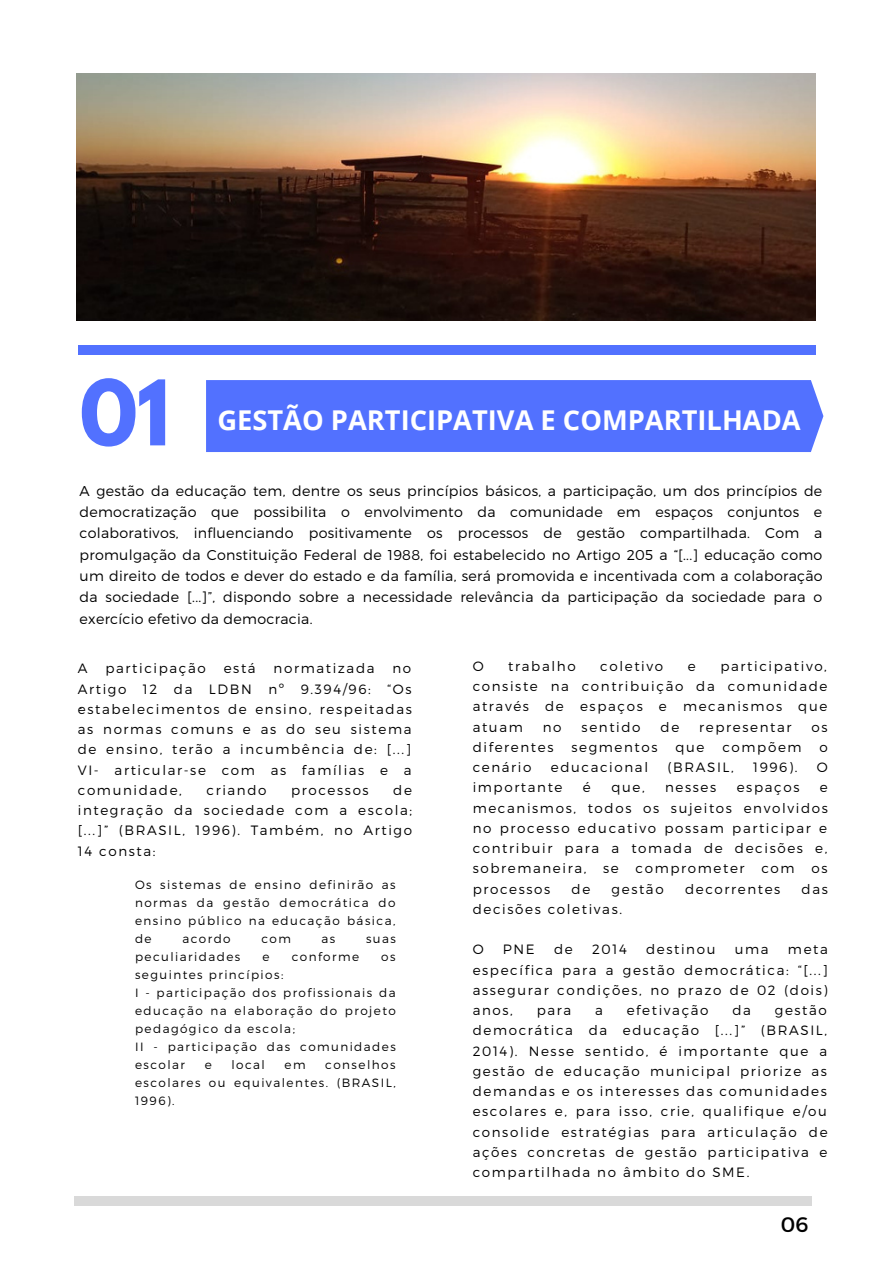
<style>
.page{position:relative;width:893px;height:1264px;background:#fff}
.page>*{position:absolute;margin:0;border:0;box-sizing:border-box;transform-origin:0 0}
.t1{font:700 79.95px "League Spartan";color:#5271ff}
.t2{font:700 27.3px "Open Sans";color:#fff}
.t3{font:21px "Montserrat";color:#000}
.t4{font:300 14.25px/21.3px "Montserrat";letter-spacing:.02em;color:#000;text-align:justify}
.t5{font:300 13.5px/20.2px "Montserrat";letter-spacing:.12em;color:#000;text-align:justify}
.t6{font:300 12px/18px "Montserrat";letter-spacing:.12em;color:#000;text-align:justify}
</style>
<div class="page">
<div style="left:75px;top:1196px;width:737px;height:9px;background:#d9d9d9"></div>
<div style="left:78px;top:345px;width:737px;height:9px;background:#5271ff"></div>
<img style="left:77px;top:74px;width:738px;height:246px">
<div style="left:206px;top:380px;width:617px;height:72px;background:#5271ff"></div>
<h1 class="t1" style="left:80px;top:373px;width:92px">01</h1>
<h2 class="t2" style="left:217px;top:401px;width:585px">GESTÃO PARTICIPATIVA E COMPARTILHADA</h2>
<p class="t4" style="left:80px;top:479px;width:744px">A gestão da educação tem, dentre os seus princípios básicos, a participação, um dos princípios de democratização que possibilita o envolvimento da comunidade em espaços conjuntos e colaborativos, influenciando positivamente os processos de gestão compartilhada. Com a promulgação da Constituição Federal de 1988, foi estabelecido no Artigo 205 a “[...] educação como um direito de todos e dever do estado e da família, será promovida e incentivada com a colaboração da sociedade [...]”, dispondo sobre a necessidade relevância da participação da sociedade para o exercício efetivo da democracia.</p>
<p class="t5" style="left:78px;top:657px;width:11px">A</p>
<p class="t5" style="left:105px;top:657px;width:102px">participação</p>
<p class="t5" style="left:224px;top:657px;width:33px">está</p>
<p class="t5" style="left:273px;top:657px;width:102px">normatizada</p>
<p class="t5" style="left:78px;top:657px;width:335px;text-indent:314px">no Artigo 12 da LDBN nº 9.394/96: “Os estabelecimentos de ensino, respeitadas as normas comuns e as do seu sistema de ensino, terão a incumbência de: [...] VI- articular-se com as famílias e a comunidade,</p>
<p class="t4" style="left:80px;top:692px;width:4px">.</p>
<p class="t5" style="left:78px;top:779px;width:336px;text-indent:315px">de integração da sociedade com a escola; [...]” (BRASIL, 1996). Também, no Artigo 14 consta:</p>
<p class="t6" style="left:135px;top:875px;width:262px">Os sistemas de ensino definirão as normas da gestão democrática do ensino público na educação básica, de</p>
<p class="t5" style="left:206px;top:779px;width:62px">criando</p>
<p class="t5" style="left:291px;top:779px;width:79px">processos</p>
<p class="t6" style="left:182px;top:929px;width:50px">acordo</p>
<p class="t6" style="left:261px;top:929px;width:31px">com</p>
<p class="t6" style="left:321px;top:929px;width:15px">as</p>
<p class="t6" style="left:366px;top:929px;width:31px">suas</p>
<p class="t6" style="left:135px;top:947px;width:107px">peculiaridades</p>
<p class="t6" style="left:262px;top:947px;width:9px">e</p>
<p class="t6" style="left:291px;top:947px;width:69px">conforme</p>
<p class="t6" style="left:381px;top:947px;width:16px">os</p>
<p class="t6" style="left:135px;top:965px;width:262px;text-align:left">seguintes princípios:<br>I - participação dos profissionais da educação na elaboração do projeto pedagógico da escola;<br>II - participação das comunidades escolar</p>
<p class="t6" style="left:135px;top:1055px;width:262px;text-indent:190px">conselhos escolares ou equivalentes. (BRASIL, 1996).</p>
<p class="t6" style="left:205px;top:1055px;width:9px">e</p>
<p class="t6" style="left:231px;top:1055px;width:35px">local</p>
<p class="t6" style="left:284px;top:1055px;width:23px">em</p>
<p class="t5" style="left:472px;top:655px;width:12px">O</p>
<p class="t5" style="left:508px;top:655px;width:69px">trabalho</p>
<p class="t5" style="left:600px;top:655px;width:64px">coletivo</p>
<p class="t5" style="left:687px;top:655px;width:9px">e</p>
<p class="t5" style="left:472px;top:655px;width:356px;text-indent:248px">participativo, consiste na contribuição da comunidade através de espaços e mecanismos que atuam</p>
<p class="t5" style="left:542px;top:716px;width:20px">no</p>
<p class="t5" style="left:581px;top:716px;width:60px">sentido</p>
<p class="t5" style="left:660px;top:716px;width:20px">de</p>
<p class="t5" style="left:699px;top:716px;width:94px">representar</p>
<p class="t5" style="left:811px;top:716px;width:18px">os</p>
<p class="t5" style="left:472px;top:736px;width:82px">diferentes</p>
<p class="t5" style="left:571px;top:736px;width:88px">segmentos</p>
<p class="t5" style="left:675px;top:736px;width:31px">que</p>
<p class="t5" style="left:722px;top:736px;width:81px">compõem</p>
<p class="t5" style="left:819px;top:736px;width:10px">o</p>
<p class="t5" style="left:472px;top:756px;width:60px">cenário</p>
<p class="t5" style="left:550px;top:756px;width:99px">educacional</p>
<p class="t5" style="left:667px;top:756px;width:68px">(BRASIL,</p>
<p class="t5" style="left:753px;top:756px;width:46px">1996).</p>
<p class="t5" style="left:816px;top:756px;width:12px">O</p>
<p class="t5" style="left:472px;top:776px;width:91px">importante</p>
<p class="t5" style="left:583px;top:776px;width:9px">é</p>
<p class="t5" style="left:611px;top:776px;width:35px">que,</p>
<p class="t5" style="left:665px;top:776px;width:53px">nesses</p>
<p class="t5" style="left:736px;top:776px;width:64px">espaços</p>
<p class="t5" style="left:472px;top:776px;width:356px;text-indent:347px">e mecanismos, todos os sujeitos envolvidos no processo educativo possam participar e contribuir para a tomada de decisões e, sobremaneira, se comprometer com os processos</p>
<p class="t5" style="left:571px;top:878px;width:20px">de</p>
<p class="t5" style="left:611px;top:878px;width:54px">gestão</p>
<p class="t5" style="left:685px;top:878px;width:97px">decorrentes</p>
<p class="t5" style="left:801px;top:878px;width:28px">das</p>
<p class="t5" style="left:472px;top:898px;width:151px">decisões coletivas.</p>
<p class="t5" style="left:472px;top:938px;width:12px">O</p>
<p class="t5" style="left:503px;top:938px;width:33px">PNE</p>
<p class="t5" style="left:554px;top:938px;width:20px">de</p>
<p class="t5" style="left:592px;top:938px;width:36px">2014</p>
<p class="t5" style="left:646px;top:938px;width:71px">destinou</p>
<p class="t5" style="left:734px;top:938px;width:35px">uma</p>
<p class="t5" style="left:472px;top:938px;width:357px;text-indent:315px">meta específica para a gestão democrática: “[...] assegurar condições, no prazo de 02 (dois) anos,</p>
<p class="t5" style="left:536px;top:999px;width:36px">para</p>
<p class="t5" style="left:595px;top:999px;width:9px">a</p>
<p class="t5" style="left:626px;top:999px;width:83px">efetivação</p>
<p class="t5" style="left:732px;top:999px;width:20px">da</p>
<p class="t5" style="left:472px;top:999px;width:356px;text-indent:302px">gestão democrática da educação [...]” (BRASIL, 2014). Nesse sentido, é importante que a gestão de educação municipal priorize as demandas e os interesses das comunidades escolares e, para isso, crie, qualifique e/ou consolide estratégias para articulação de ações concretas de gestão participativa e compartilhada no âmbito do SME.</p>
<h3 class="t3" style="left:780px;top:1210px;width:29px">06</h3>
</div>
